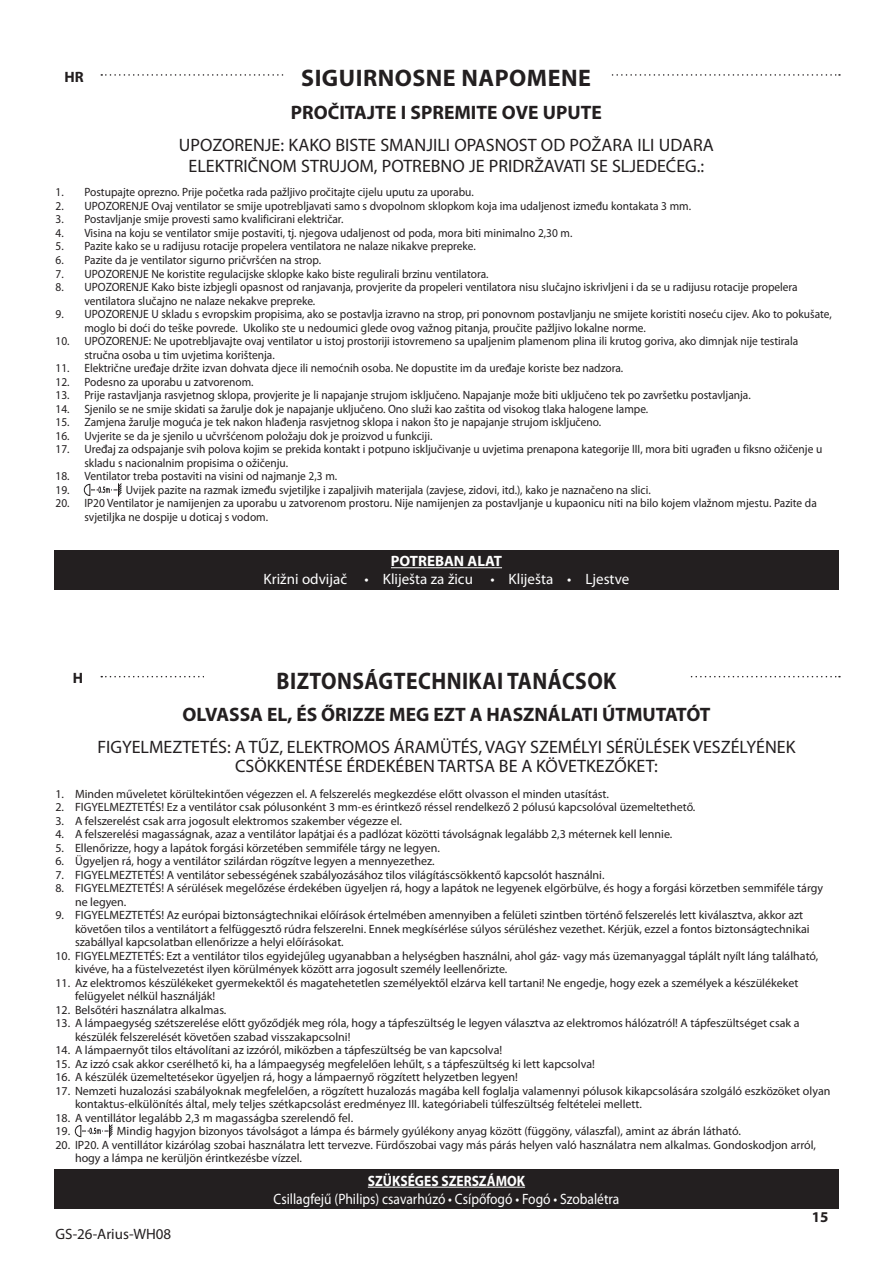
<style>
.page{position:relative;width:893px;height:1263px;background:#fff}
.page>*{position:absolute;margin:0;border:0;box-sizing:border-box;transform-origin:0 0}
.t1{font:700 24px "Myriad Pro";letter-spacing:.02em;color:#231f20;scale:.9 1}
.t2{font:700 24px "Myriad Pro";letter-spacing:.02em;color:#231f20}
.t3{font:700 19.5px "Myriad Pro";color:#231f20}
.t4{font:18px/19.5px "Myriad Pro";color:#231f20;text-align:center}
.t5{font:15px "Myriad Pro";color:#fff;scale:.9 1}
.t6{font:15px "Myriad Pro";color:#fff}
.t7{font:700 15px "Myriad Pro";color:#fff;scale:.9 1}
.t8{font:15px "Myriad Pro";color:#231f20}
.t9{font:700 15px "Myriad Pro";color:#fff}
.t10{font:700 15px "Myriad Pro";color:#231f20}
.t11{font:12px/13.5px "Myriad Pro";color:#231f20}
.t12{font:12px/13.5px "Myriad Pro";color:#231f20;scale:.95 1}
</style>
<div class="page">
<div style="left:54px;top:1169px;width:785px;height:40px;background:#231f20"></div>
<hr style="left:368px;top:1187px;width:157px;height:1px;background:#fff">
<svg style="left:101px;top:676px;width:739px;height:1px"></svg>
<div style="left:204px;top:657px;width:485px;height:46px;background:#fff"></div>
<div style="left:54px;top:550px;width:785px;height:40px;background:#231f20"></div>
<hr style="left:391px;top:567px;width:111px;height:1px;background:#fff">
<svg style="left:101px;top:74px;width:739px;height:2px"></svg>
<div style="left:284px;top:54px;width:324px;height:46px;background:#fff"></div>
<svg style="left:75px;top:1124px;width:38px;height:13px"></svg>
<svg style="left:84px;top:483px;width:38px;height:13px"></svg>
<p class="t10" style="left:65px;top:67px;width:21px">HR</p>
<h1 class="t2" style="left:301px;top:62px;width:291px">SIGUIRNOSNE NAPOMENE</h1>
<h2 class="t3" style="left:291px;top:100px;width:312px">PROČITAJTE I SPREMITE OVE UPUTE</h2>
<h3 class="t4" style="left:179px;top:135px;width:536px;line-height:21px">UPOZORENJE: KAKO BISTE SMANJILI OPASNOST OD POŽARA ILI UDARA<br>ELEKTRIČNOM STRUJOM, POTREBNO JE PRIDRŽAVATI SE SLJEDEĆEG.:</h3>
<p class="t12" style="left:56px;top:186px;width:442px">1. Postupajte oprezno. Prije početka rada pažljivo pročitajte cijelu uputu za uporabu.</p>
<p class="t12" style="left:56px;top:199px;width:671px">2. UPOZORENJE Ovaj ventilator se smije upotrebljavati samo s dvopolnom sklopkom koja ima udaljenost između kontakata 3 mm.</p>
<p class="t12" style="left:56px;top:213px;width:305px">3. Postavljanje smije provesti samo kvalificirani električar.</p>
<p class="t12" style="left:56px;top:226px;width:546px">4. Visina na koju se ventilator smije postaviti, tj. njegova udaljenost od poda, mora biti minimalno 2,30 m.</p>
<p class="t12" style="left:56px;top:240px;width:444px">5. Pazite kako se u radijusu rotacije propelera ventilatora ne nalaze nikakve prepreke.</p>
<p class="t12" style="left:56px;top:253px;width:281px">6. Pazite da je ventilator sigurno pričvršćen na strop.</p>
<p class="t12" style="left:56px;top:267px;width:457px">7. UPOZORENJE Ne koristite regulacijske sklopke kako biste regulirali brzinu ventilatora.</p>
<p class="t12" style="left:84px;top:280px;width:752px;text-indent:-29px">8. UPOZORENJE Kako biste izbjegli opasnost od ranjavanja, provjerite da propeleri ventilatora nisu slučajno iskrivljeni i da se u radijusu rotacije propelera ventilatora slučajno ne nalaze nekakve prepreke.</p>
<p class="t12" style="left:84px;top:307px;width:788px;text-indent:-29px">9. UPOZORENJE U skladu s evropskim propisima, ako se postavlja izravno na strop, pri ponovnom postavljanju ne smijete koristiti noseću cijev. Ako to pokušate, moglo bi doći do teške povrede. Ukoliko ste u nedoumici glede ovog važnog pitanja, proučite pažljivo lokalne norme.</p>
<p class="t12" style="left:84px;top:334px;width:753px;text-indent:-29px">10. UPOZORENJE: Ne upotrebljavajte ovaj ventilator u istoj prostoriji istovremeno sa upaljenim plamenom plina ili krutog goriva, ako dimnjak nije testirala stručna osoba u tim uvjetima korištenja.</p>
<p class="t12" style="left:56px;top:361px;width:599px">11. Električne uređaje držite izvan dohvata djece ili nemoćnih osoba. Ne dopustite im da uređaje koriste bez nadzora.</p>
<p class="t12" style="left:56px;top:375px;width:210px">12. Podesno za uporabu u zatvorenom.</p>
<p class="t12" style="left:56px;top:388px;width:733px">13. Prije rastavljanja rasvjetnog sklopa, provjerite je li napajanje strujom isključeno. Napajanje može biti uključeno tek po završetku postavljanja.</p>
<p class="t12" style="left:56px;top:402px;width:625px">14. Sjenilo se ne smije skidati sa žarulje dok je napajanje uključeno. Ono služi kao zaštita od visokog tlaka halogene lampe.</p>
<p class="t12" style="left:56px;top:415px;width:576px">15. Zamjena žarulje moguća je tek nakon hlađenja rasvjetnog sklopa i nakon što je napajanje strujom isključeno.</p>
<p class="t12" style="left:56px;top:429px;width:398px">16. Uvjerite se da je sjenilo u učvršćenom položaju dok je proizvod u funkciji.</p>
<p class="t12" style="left:84px;top:442px;width:778px;text-indent:-29px">17. Uređaj za odspajanje svih polova kojim se prekida kontakt i potpuno isključivanje u uvjetima prenapona kategorije III, mora biti ugrađen u fiksno ožičenje u skladu s nacionalnim propisima o ožičenju.</p>
<p class="t12" style="left:56px;top:469px;width:298px">18. Ventilator treba postaviti na visini od najmanje 2,3 m.<br>19.</p>
<p class="t12" style="left:126px;top:483px;width:554px">Uvijek pazite na razmak između svjetiljke i zapaljivih materijala (zavjese, zidovi, itd.), kako je naznačeno na slici.</p>
<p class="t12" style="left:84px;top:496px;width:772px;text-indent:-29px">20. IP20 Ventilator je namijenjen za uporabu u zatvorenom prostoru. Nije namijenjen za postavljanje u kupaonicu niti na bilo kojem vlažnom mjestu. Pazite da svjetiljka ne dospije u doticaj s vodom.</p>
<p class="t10" style="left:73px;top:668px;width:12px">H</p>
<p class="t9" style="left:391px;top:551px;width:113px">POTREBAN ALAT</p>
<p class="t6" style="left:264px;top:570px;width:367px">Križni odvijač • Kliješta za žicu • Kliješta • Ljestve</p>
<h1 class="t1" style="left:277px;top:665px;width:379px">BIZTONSÁGTECHNIKAI TANÁCSOK</h1>
<h2 class="t3" style="left:182px;top:702px;width:530px">OLVASSA EL, ÉS ŐRIZZE MEG EZT A HASZNÁLATI ÚTMUTATÓT</h2>
<h3 class="t4" style="left:97px;top:736px;width:700px">FIGYELMEZTETÉS: A TŰZ, ELEKTROMOS ÁRAMÜTÉS, VAGY SZEMÉLYI SÉRÜLÉSEK VESZÉLYÉNEK<br>CSÖKKENTÉSE ÉRDEKÉBEN TARTSA BE A KÖVETKEZŐKET:</h3>
<p class="t11" style="left:56px;top:786px;width:555px">1. Minden műveletet körültekintően végezzen el. A felszerelés megkezdése előtt olvasson el minden utasítást.</p>
<p class="t11" style="left:56px;top:800px;width:641px">2. FIGYELMEZTETÉS! Ez a ventilátor csak pólusonként 3 mm-es érintkező réssel rendelkező 2 pólusú kapcsolóval üzemeltethető.</p>
<p class="t11" style="left:56px;top:813px;width:348px">3. A felszerelést csak arra jogosult elektromos szakember végezze el.</p>
<p class="t11" style="left:56px;top:827px;width:618px">4. A felszerelési magasságnak, azaz a ventilátor lapátjai és a padlózat közötti távolságnak legalább 2,3 méternek kell lennie.</p>
<p class="t11" style="left:56px;top:840px;width:386px">5. Ellenőrizze, hogy a lapátok forgási körzetében semmiféle tárgy ne legyen.</p>
<p class="t11" style="left:56px;top:854px;width:381px">6. Ügyeljen rá, hogy a ventilátor szilárdan rögzítve legyen a mennyezethez.</p>
<p class="t11" style="left:56px;top:867px;width:551px">7. FIGYELMEZTETÉS! A ventilátor sebességének szabályozásához tilos világításcsökkentő kapcsolót használni.</p>
<p class="t11" style="left:75px;top:881px;width:750px;text-indent:-20px">8. FIGYELMEZTETÉS! A sérülések megelőzése érdekében ügyeljen rá, hogy a lapátok ne legyenek elgörbülve, és hogy a forgási körzetben semmiféle tárgy ne legyen.</p>
<p class="t11" style="left:75px;top:908px;width:736px;text-indent:-20px">9. FIGYELMEZTETÉS! Az európai biztonságtechnikai előírások értelmében amennyiben a felületi szintben történő felszerelés lett kiválasztva, akkor azt követően tilos a ventilátort a felfüggesztő rúdra felszerelni. Ennek megkísérlése súlyos sérüléshez vezethet. Kérjük, ezzel a fontos biztonságtechnikai szabállyal kapcsolatban ellenőrizze a helyi előírásokat.</p>
<p class="t11" style="left:75px;top:948px;width:745px;text-indent:-20px">10. FIGYELMEZTETÉS: Ezt a ventilátor tilos egyidejűleg ugyanabban a helységben használni, ahol gáz- vagy más üzemanyaggal táplált nyílt láng található, kivéve, ha a füstelvezetést ilyen körülmények között arra jogosult személy leellenőrizte.</p>
<p class="t11" style="left:75px;top:975px;width:725px;text-indent:-20px">11. Az elektromos készülékeket gyermekektől és magatehetetlen személyektől elzárva kell tartani! Ne engedje, hogy ezek a személyek a készülékeket felügyelet nélkül használják!</p>
<p class="t11" style="left:56px;top:1002px;width:172px">12. Belsőtéri használatra alkalmas.</p>
<p class="t11" style="left:75px;top:1016px;width:726px;text-indent:-20px">13. A lámpaegység szétszerelése előtt győződjék meg róla, hogy a tápfeszültség le legyen választva az elektromos hálózatról! A tápfeszültséget csak a készülék felszerelését követően szabad visszakapcsolni!</p>
<p class="t11" style="left:56px;top:1043px;width:448px">14. A lámpaernyőt tilos eltávolítani az izzóról, miközben a tápfeszültség be van kapcsolva!</p>
<p class="t11" style="left:56px;top:1056px;width:541px">15. Az izzó csak akkor cserélhető ki, ha a lámpaegység megfelelően lehűlt, s a tápfeszültség ki lett kapcsolva!</p>
<p class="t11" style="left:56px;top:1070px;width:464px">16. A készülék üzemeltetésekor ügyeljen rá, hogy a lámpaernyő rögzített helyzetben legyen!</p>
<p class="t11" style="left:75px;top:1083px;width:757px;text-indent:-20px">17. Nemzeti huzalozási szabályoknak megfelelően, a rögzített huzalozás magába kell foglalja valamennyi pólusok kikapcsolására szolgáló eszközöket olyan kontaktus-elkülönítés által, mely teljes szétkapcsolást eredményez III. kategóriabeli túlfeszültség feltételei mellett.</p>
<p class="t11" style="left:56px;top:1110px;width:299px">18. A ventillátor legalább 2,3 m magasságba szerelendő fel.<br>19.</p>
<p class="t11" style="left:117px;top:1124px;width:625px">Mindig hagyjon bizonyos távolságot a lámpa és bármely gyúlékony anyag között (függöny, válaszfal), amint az ábrán látható.</p>
<p class="t11" style="left:75px;top:1137px;width:743px;text-indent:-20px">20. IP20. A ventillátor kizárólag szobai használatra lett tervezve. Fürdőszobai vagy más párás helyen való használatra nem alkalmas. Gondoskodjon arról, hogy a lámpa ne kerüljön érintkezésbe vízzel.</p>
<p class="t8" style="left:56px;top:1224px;width:117px">GS-26-Arius-WH08</p>
<p class="t7" style="left:368px;top:1171px;width:176px">SZÜKSÉGES SZERSZÁMOK</p>
<p class="t5" style="left:274px;top:1189px;width:386px">Csillagfejű (Philips) csavarhúzó • Csípőfogó • Fogó • Szobalétra</p>
<p class="t10" style="left:812px;top:1207px;width:18px">15</p>
</div>
